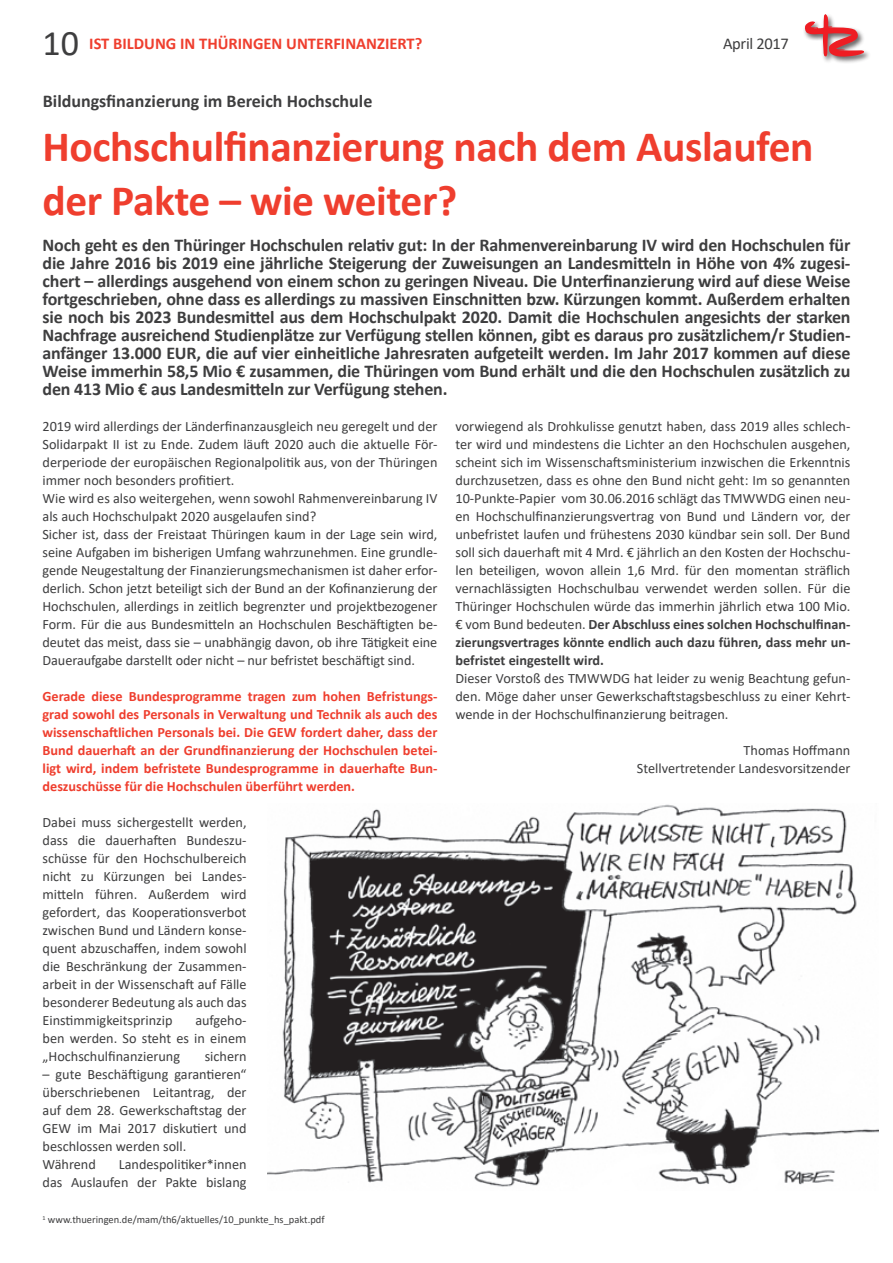
<style>
.page{position:relative;width:893px;height:1263px;background:#fff}
.page>*{position:absolute;margin:0;border:0;box-sizing:border-box;transform-origin:0 0}
.t1{font:700 43.5px/54px "Calibri";letter-spacing:-.01em;color:#ef3e2e}
.t2{font:700 18px/18px "Calibri";letter-spacing:-.01em;color:#3e3e3f;text-align:justify}
.t3{font:700 16.5px "Calibri";color:#ef3e2e}
.t4{font:16.5px "Calibri";letter-spacing:-.02em;color:#3e3e3f}
.t5{font:14.25px/18px "Calibri";color:#3e3e3f;text-align:justify}
.t6{font:700 14.25px/18px "Calibri";color:#ef3e2e;text-align:justify}
.t7{font:10.5px "Calibri";color:#3e3e3f}
.s1{font-weight:400;font-size:36px;color:#3e3e3f}
.s2{font-weight:700}
</style>
<div class="page">
<div style="left:803px;top:0;width:67px;height:64px;background:#231f20;opacity:.69"></div>
<svg style="left:804px;top:14px;width:60px;height:44px"></svg>
<img style="left:268px;top:804px;width:610px;height:383px">
<p class="t3" style="left:43px;top:32px;width:381px"><span class="s1">10</span> IST BILDUNG IN THÜRINGEN UNTERFINANZIERT?</p>
<p class="t4" style="left:723px;top:32px;width:67px">April 2017</p>
<p class="t2" style="left:43px;top:92px;width:331px">Bildungsfinanzierung im Bereich Hochschule</p>
<h1 class="t1" style="left:43px;top:119px;width:773px">Hochschulfinanzierung nach dem Auslaufen der Pakte – wie weiter?</h1>
<p class="t2" style="left:43px;top:236px;width:810px">Noch geht es den Thüringer Hochschulen relativ gut: In der Rahmenvereinbarung IV wird den Hochschulen für die Jahre 2016 bis 2019 eine jährliche Steigerung der Zuweisungen an Landesmitteln in Höhe von 4% zugesi&shy;chert – allerdings ausgehend von einem schon zu geringen Niveau. Die Unterfinanzierung wird auf diese Weise fortgeschrieben, ohne dass es allerdings zu massiven Einschnitten bzw. Kürzungen kommt. Außerdem erhalten sie noch bis 2023 Bundesmittel aus dem Hochschulpakt 2020. Damit die Hochschulen angesichts der starken Nachfrage ausreichend Studienplätze zur Verfügung stellen können, gibt es daraus pro zusätzlichem/r Studien&shy;anfänger 13.000 EUR, die auf vier einheitliche Jahresraten aufgeteilt werden. Im Jahr 2017 kommen auf diese Weise immerhin 58,5 Mio € zusammen, die Thüringen vom Bund erhält und die den Hochschulen zusätzlich zu den 413 Mio € aus Landesmitteln zur Verfügung stehen.</p>
<p class="t5" style="left:43px;top:417px;width:396px;text-align:left">2019 wird allerdings der Länderfinanzausgleich neu geregelt und der Solidarpakt II ist zu Ende. Zudem läuft 2020 auch die aktuelle För&shy;derperiode der europäischen Regionalpolitik aus, von der Thüringen immer noch besonders profitiert.<br>Wie wird es also weitergehen, wenn sowohl Rahmenvereinbarung IV als auch Hochschulpakt 2020 ausgelaufen sind?<br>Sicher ist, dass der Freistaat Thüringen kaum in der Lage sein wird, seine Aufgaben im bisherigen Umfang wahrzunehmen. Eine grundle&shy;gende Neugestaltung der Finanzierungsmechanismen ist daher erfor&shy;derlich. Schon jetzt beteiligt sich der Bund an der Kofinanzierung der Hochschulen, allerdings in zeitlich begrenzter und projektbezogener Form. Für die aus Bundesmitteln an Hochschulen Beschäftigten be&shy;deutet das meist, dass sie – unabhängig davon, ob ihre Tätigkeit eine Daueraufgabe darstellt oder nicht – nur befristet beschäftigt sind.</p>
<p class="t6" style="left:43px;top:687px;width:396px">Gerade diese Bundesprogramme tragen zum hohen Befristungs&shy;grad sowohl des Personals in Verwaltung und Technik als auch des wissenschaftlichen Personals bei. Die GEW fordert daher, dass der Bund dauerhaft an der Grundfinanzierung der Hochschulen betei&shy;ligt wird, indem befristete Bundesprogramme in dauerhafte Bun&shy;deszuschüsse für die Hochschulen überführt werden.</p>
<p class="t5" style="left:43px;top:813px;width:206px">Dabei muss sichergestellt werden, dass die dauerhaften Bundeszu&shy;schüsse für den Hochschulbereich nicht zu Kürzungen bei Landes&shy;mitteln führen. Außerdem wird gefordert, das Kooperationsverbot zwischen Bund und Ländern konse&shy;quent abzuschaffen, indem sowohl die Beschränkung der Zusammen&shy;arbeit in der Wissenschaft auf Fälle besonderer Bedeutung als auch das Einstimmigkeitsprinzip</p>
<p class="t5" style="left:455px;top:417px;width:396px">vorwiegend als Drohkulisse genutzt haben, dass 2019 alles schlech&shy;ter wird und mindestens die Lichter an den Hochschulen ausgehen, scheint sich im Wissenschaftsministerium inzwischen die Erkenntnis durchzusetzen, dass es ohne den Bund nicht geht: Im so genannten 10-Punkte-Papier vom 30.06.2016 schlägt das TMWWDG einen neu&shy;en Hochschulfinanzierungsvertrag von Bund und Ländern vor, der unbefristet laufen und frühestens 2030 kündbar sein soll. Der Bund soll sich dauerhaft mit 4 Mrd. € jährlich an den Kosten der Hochschu&shy;len beteiligen, wovon allein 1,6 Mrd. für den momentan sträflich vernachlässigten Hochschulbau verwendet werden sollen. Für die Thüringer Hochschulen würde das immerhin jährlich etwa 100 Mio. € vom Bund bedeuten. <span class="s2">Der Abschluss eines solchen Hochschulfinan&shy;zierungsvertrages könnte endlich auch dazu führen, dass mehr un&shy;befristet eingestellt wird.</span></p>
<p class="t5" style="left:455px;top:669px;width:396px">Dieser Vorstoß des TMWWDG hat leider zu wenig Beachtung gefun&shy;den. Möge daher unser Gewerkschaftstagsbeschluss zu einer Kehrt&shy;wende in der Hochschulfinanzierung beitragen.</p>
<p class="t5" style="left:637px;top:741px;width:215px;text-align:right">Thomas Hoffmann<br>Stellvertretender Landesvorsitzender</p>
<p class="t5" style="left:43px;top:1011px;width:206px;text-indent:153px">aufgeho&shy;ben werden. So steht es in einem „Hochschulfinanzierung</p>
<p class="t5" style="left:205px;top:1047px;width:43px">sichern</p>
<p class="t5" style="left:43px;top:1065px;width:206px;text-align:left">– gute Beschäftigung garantieren“ überschriebenen Leitantrag, der auf dem 28. Gewerkschaftstag der<br>GEW im Mai 2017 diskutiert und beschlossen werden soll.<br>Während</p>
<p class="t5" style="left:43px;top:1155px;width:206px;text-align:right">Landespolitiker*innen<br>das Auslaufen der Pakte bislang</p>
<p class="t7" style="left:43px;top:1213px;width:284px"><sup>1</sup> www.thueringen.de/mam/th6/aktuelles/10_punkte_hs_pakt.pdf</p>
</div>
